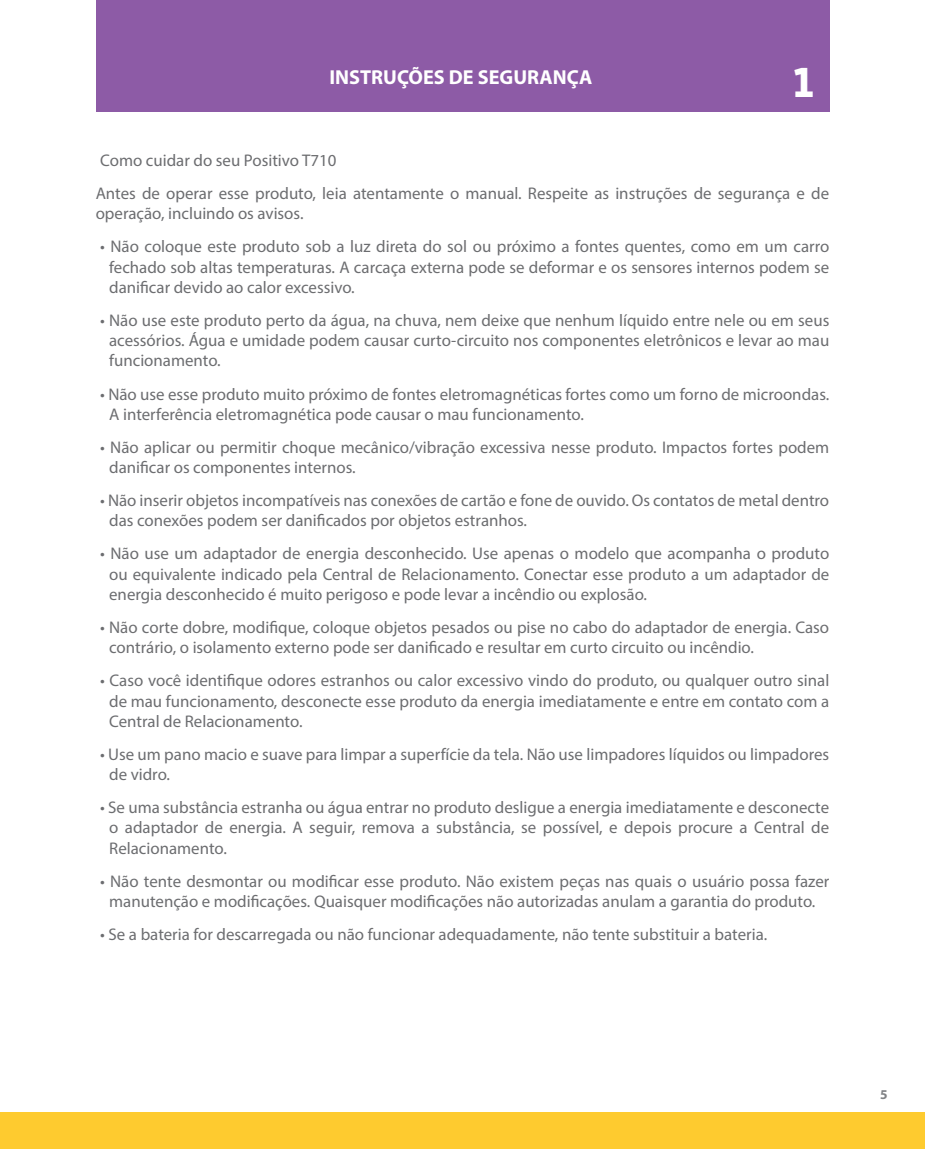
<style>
.page{position:relative;width:925px;height:1149px;background:#fff}
.page>*{position:absolute;margin:0;border:0;box-sizing:border-box;transform-origin:0 0}
.t1{font:700 45px "Klavika";color:#fff}
.t2{font:700 20.25px "Myriad Pro";color:#fff}
.t3{font:16.88px/20.2px "Myriad Pro";color:#6c6d70}
.t4{font:700 13.5px "Myriad Pro";color:#818386}
</style>
<div class="page">
<div style="left:0;top:1111px;width:925px;height:37px;background:#fecb2f"></div>
<div style="left:96px;top:0;width:733px;height:112px;background:#8d5ba6"></div>
<p class="t2" style="left:329px;top:64px;width:264px">INSTRUÇÕES DE SEGURANÇA</p>
<h1 class="t1" style="left:792px;top:57px;width:25px">1</h1>
<p class="t3" style="left:96px;top:143px;width:735px;line-height:33.1px">Como cuidar do seu Positivo T710<br>Antes de operar esse produto, leia atentamente o manual. Respeite as instruções de segurança e de</p>
<p class="t3" style="left:96px;top:203px;width:209px">operação, incluindo os avisos.</p>
<p class="t3" style="left:109px;top:236px;width:722px;text-align:justify;text-indent:-9px">• Não coloque este produto sob a luz direta do sol ou próximo a fontes quentes, como em um carro fechado sob altas temperaturas. A carcaça externa pode se deformar e os sensores internos podem se danificar devido ao calor excessivo.</p>
<p class="t3" style="left:109px;top:310px;width:722px;text-align:justify;text-indent:-9px">• Não use este produto perto da água, na chuva, nem deixe que nenhum líquido entre nele ou em seus acessórios. Água e umidade podem causar curto-circuito nos componentes eletrônicos e levar ao mau funcionamento.</p>
<p class="t3" style="left:109px;top:383px;width:721px;text-indent:-9px">• Não use esse produto muito próximo de fontes eletromagnéticas fortes como um forno de microondas.<br>A interferência eletromagnética pode causar o mau funcionamento.</p>
<p class="t3" style="left:109px;top:436px;width:722px;text-indent:-9px">• Não aplicar ou permitir choque mecânico/vibração excessiva nesse produto. Impactos fortes podem danificar os componentes internos.</p>
<p class="t3" style="left:109px;top:490px;width:721px;text-indent:-9px">• Não inserir objetos incompatíveis nas conexões de cartão e fone de ouvido. Os contatos de metal dentro das conexões podem ser danificados por objetos estranhos.</p>
<p class="t3" style="left:109px;top:543px;width:722px;text-align:justify;text-indent:-9px">• Não use um adaptador de energia desconhecido. Use apenas o modelo que acompanha o produto ou equivalente indicado pela Central de Relacionamento. Conectar esse produto a um adaptador de energia desconhecido é muito perigoso e pode levar a incêndio ou explosão.</p>
<p class="t3" style="left:109px;top:616px;width:721px;text-indent:-9px">• Não corte dobre, modifique, coloque objetos pesados ou pise no cabo do adaptador de energia. Caso contrário, o isolamento externo pode ser danificado e resultar em curto circuito ou incêndio.</p>
<p class="t3" style="left:109px;top:670px;width:722px;text-align:justify;text-indent:-9px">• Caso você identifique odores estranhos ou calor excessivo vindo do produto, ou qualquer outro sinal de mau funcionamento, desconecte esse produto da energia imediatamente e entre em contato com a Central de Relacionamento.</p>
<p class="t3" style="left:109px;top:743px;width:721px;text-indent:-9px">• Use um pano macio e suave para limpar a superfície da tela. Não use limpadores líquidos ou limpadores de vidro.</p>
<p class="t3" style="left:109px;top:796px;width:721px;text-align:justify;text-indent:-9px">• Se uma substância estranha ou água entrar no produto desligue a energia imediatamente e desconecte o adaptador de energia. A seguir, remova a substância, se possível, e depois procure a Central de Relacionamento.</p>
<p class="t3" style="left:100px;top:870px;width:730px;text-align:center">• Não tente desmontar ou modificar esse produto. Não existem peças nas quais o usuário possa fazer manutenção e modificações. Quaisquer modificações não autorizadas anulam a garantia do produto.</p>
<p class="t3" style="left:100px;top:923px;width:669px">• Se a bateria for descarregada ou não funcionar adequadamente, não tente substituir a bateria.</p>
<p class="t4" style="left:880px;top:1085px;width:9px">5</p>
</div>
